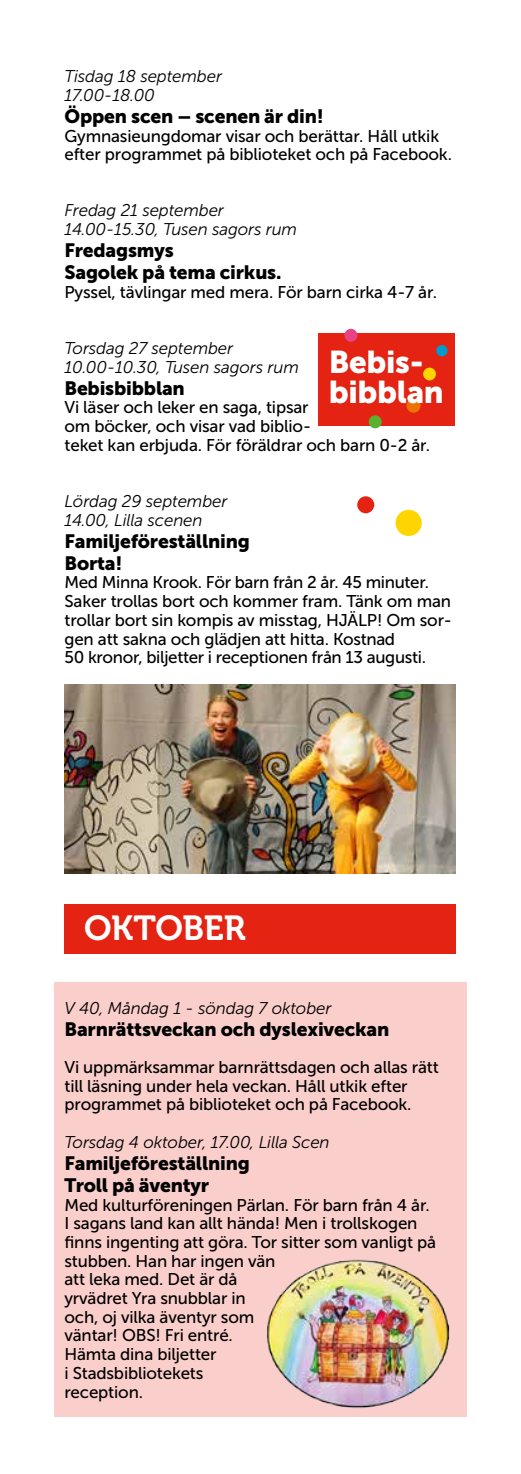
<style>
.page{position:relative;width:521px;height:1474px;background:#fff}
.page>*{position:absolute;margin:0;border:0;box-sizing:border-box;transform-origin:0 0}
.t1{font:34.65px "Museo 700";letter-spacing:-.015em;color:#fff}
.t2{font:31.32px/30.1px "Museo Sans 900";letter-spacing:-.01em;color:#fff}
.t3{font:19.25px/22.1px "Museo Sans 900";letter-spacing:-.01em;color:#000}
.t4{font:16.97px/18.7px "Museo Sans 500";letter-spacing:-.01em;color:#000}
.t5{font:italic 16.97px/18.7px "Museo Sans 300";letter-spacing:-.01em;color:#000}
</style>
<div class="page">
<div style="left:55px;top:982px;width:412px;height:434px;background:#f9cecb"></div>
<div style="left:64px;top:904px;width:392px;height:50px;background:#e42313"></div>
<img style="left:267px;top:1259px;width:183px;height:150px">
<div style="left:318px;top:334px;width:136px;height:92px;background:#e42313"></div>
<div style="left:436px;top:345px;width:11px;height:11px;background:#009acb;border-radius:50%"></div>
<div style="left:344px;top:329px;width:13px;height:13px;background:#e94287;border-radius:50%"></div>
<div style="left:406px;top:399px;width:14px;height:14px;background:#ee7203;border-radius:50%"></div>
<div style="left:423px;top:367px;width:13px;height:13px;background:#ffd500;border-radius:50%"></div>
<div style="left:369px;top:415px;width:13px;height:13px;background:#5ab031;border-radius:50%"></div>
<img style="left:64px;top:685px;width:392px;height:188px">
<div style="left:395px;top:510px;width:27px;height:26px;background:#ffd500;border-radius:50%"></div>
<div style="left:357px;top:496px;width:17px;height:17px;background:#e42313;border-radius:50%"></div>
<p class="t5" style="left:64px;top:67px;width:159px">Tisdag 18 september<br>17.00-18.00</p>
<p class="t3" style="left:64px;top:105px;width:261px">Öppen scen – scenen är din!</p>
<p class="t4" style="left:64px;top:126px;width:389px">Gymnasieungdomar visar och berättar. Håll utkik efter programmet på biblioteket och på Facebook.</p>
<p class="t5" style="left:64px;top:201px;width:234px">Fredag 21 september<br>14.00-15.30, Tusen sagors rum</p>
<p class="t3" style="left:64px;top:239px;width:219px">Fredagsmys<br>Sagolek på tema cirkus.</p>
<p class="t4" style="left:64px;top:283px;width:374px">Pyssel, tävlingar med mera. För barn cirka 4-7 år.</p>
<p class="t5" style="left:64px;top:339px;width:236px">Torsdag 27 september<br>10.00-10.30, Tusen sagors rum</p>
<p class="t3" style="left:64px;top:377px;width:122px">Bebisbibblan</p>
<p class="t4" style="left:64px;top:398px;width:367px">Vi läser och leker en saga, tipsar<br>om böcker, och visar vad biblio-<br>teket kan erbjuda. För föräldrar och barn 0-2 år.</p>
<h2 class="t2" style="left:329px;top:346px;width:116px">Bebis&shy;bibblan</h2>
<p class="t5" style="left:64px;top:492px;width:164px">Lördag 29 september<br>14.00, Lilla scenen</p>
<p class="t3" style="left:64px;top:530px;width:187px">Familjeföreställning<br>Borta!</p>
<p class="t4" style="left:64px;top:573px;width:389px">Med Minna Krook. För barn från 2 år. 45 minuter.<br>Saker trollas bort och kommer fram. Tänk om man trollar bort sin kompis av misstag, HJÄLP! Om sor&shy;gen att sakna och glädjen att hitta. Kostnad<br>50 kronor, biljetter i receptionen från 13 augusti.</p>
<h1 class="t1" style="left:84px;top:908px;width:163px">OKTOBER</h1>
<p class="t5" style="left:64px;top:998px;width:268px">V 40, Måndag 1 - söndag 7 oktober</p>
<p class="t3" style="left:64px;top:1017px;width:326px">Barnrättsveckan och dyslexiveckan</p>
<p class="t4" style="left:64px;top:1057px;width:376px">Vi uppmärksammar barnrättsdagen och allas rätt till läsning under hela veckan. Håll utkik efter programmet på biblioteket och på Facebook.</p>
<p class="t5" style="left:64px;top:1132px;width:267px">Torsdag 4 oktober, 17.00, Lilla Scen</p>
<p class="t3" style="left:64px;top:1151px;width:187px">Familjeföreställning<br>Troll på äventyr</p>
<p class="t4" style="left:64px;top:1195px;width:373px">Med kulturföreningen Pärlan. För barn från 4 år.<br>I sagans land kan allt hända! Men i trollskogen finns ingenting att göra. Tor sitter som vanligt på stubben. Han har ingen vän<br>att leka med. Det är då<br>yrvädret Yra snubblar in<br>och, oj vilka äventyr som<br>väntar! OBS! Fri entré.<br>Hämta dina biljetter<br>i Stadsbibliotekets<br>reception.</p>
</div>
